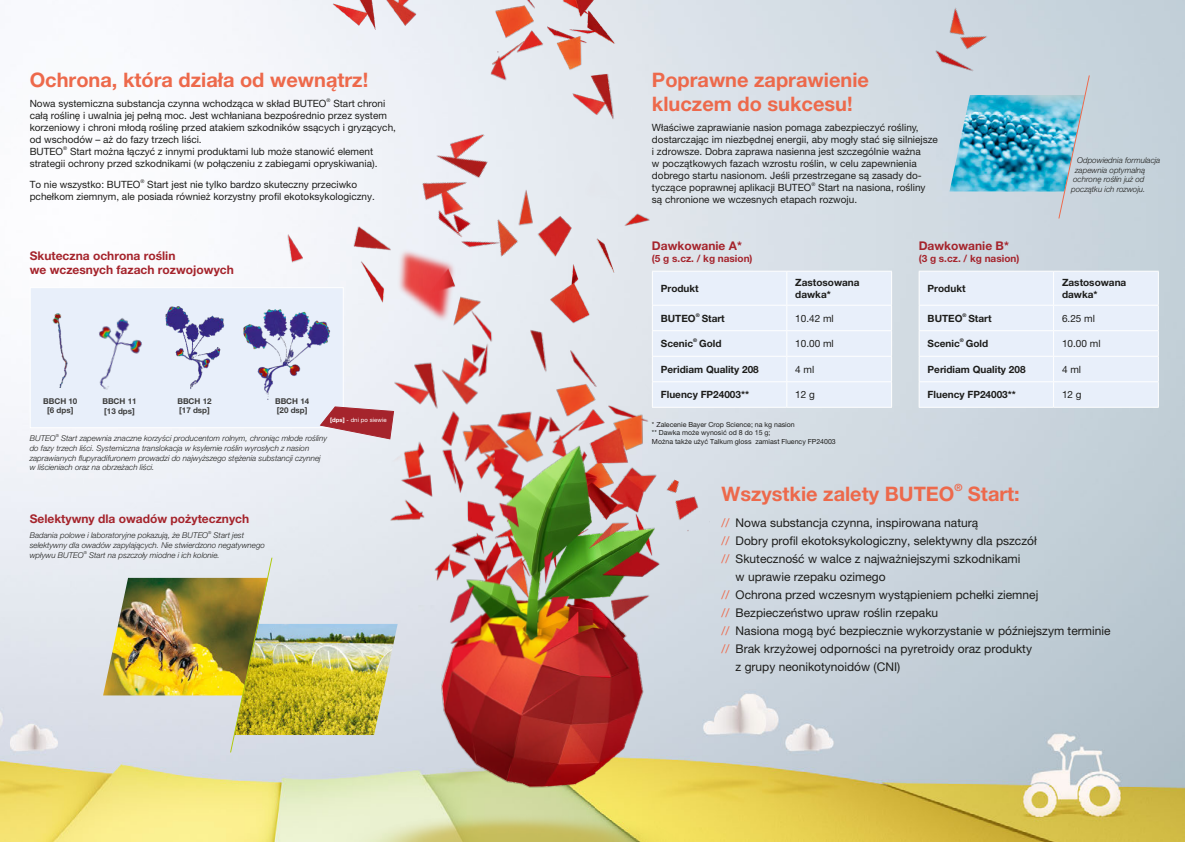
<style>
.page{position:relative;width:1185px;height:842px;background:#fff}
.page>*{position:absolute;margin:0;border:0;box-sizing:border-box;transform-origin:0 0}
.t1{font:700 20px/24px "Helvetica Neue LT Pro";color:#ed694b}
.t2{font:12px "Helvetica Neue LT Pro";color:#1d1d1b}
.t3{font:700 12px/14.4px "Helvetica Neue LT Pro";color:#a5242c}
.t4{font:10px/12px "Helvetica Neue LT Pro";color:#1d1d1b}
.t5{font:700 10px/12px "Helvetica Neue LT Pro";color:#1d1d1b}
.t6{font:700 10px "Helvetica Neue LT Pro";color:#a5242c}
.t7{font:700 10px "Helvetica Neue LT Pro";color:#ed694b}
.t8{font:italic 300 8px/9.6px "Helvetica Neue LT Pro";color:#1d1d1b}
.t9{font:700 8px/9.6px "Helvetica Neue LT Pro";color:#3c3c3b}
.t10{font:7px/8.4px "Helvetica Neue LT Pro";color:#1d1d1b}
.t11{font:6px "Helvetica Neue LT Pro";letter-spacing:.01em;color:#fff}
.t12{font:5px "Helvetica Neue LT Pro";color:#1d1d1b}
.t13{font:700 5px "Helvetica Neue LT Pro";color:#1d1d1b}
.t14{font:italic 300 4px "Helvetica Neue LT Pro";color:#1d1d1b}
.s1{font-weight:700}
.s2{color:#ed694b}
</style>
<div class="page">
<img style="left:0;top:0;width:1185px;height:842px">
<img style="left:949px;top:95px;width:109px;height:96px">
<svg style="left:1058px;top:74px;width:32px;height:145px;background:#accad7"></svg>
<img style="left:239px;top:0;width:537px;height:842px">
<img style="left:368px;top:104px;width:192px;height:191px">
<img style="left:647px;top:475px;width:72px;height:63px">
<img style="left:273px;top:624px;width:125px;height:111px">
<img style="left:103px;top:578px;width:126px;height:117px">
<img style="left:229px;top:557px;width:44px;height:196px">
<div style="left:30px;top:287px;width:314px;height:141px;background:#e8effa;border:1px solid #fff"></div>
<img style="left:64px;top:288px;width:105px;height:102px">
<img style="left:244px;top:309px;width:87px;height:91px">
<img style="left:164px;top:305px;width:61px;height:85px">
<img style="left:26px;top:310px;width:61px;height:77px">
<div style="left:907px;top:0;width:105px;height:95px;background:#ced8e1"></div>
<div style="left:652px;top:271px;width:240px;height:136px;background:#e8effa"></div>
<hr style="left:652px;top:407px;width:135px;height:1px;background:#fff">
<hr style="left:787px;top:407px;width:105px;height:1px;background:#fff">
<div style="left:919px;top:271px;width:240px;height:136px;background:#e8effa"></div>
<hr style="left:919px;top:407px;width:134px;height:1px;background:#fff">
<hr style="left:1053px;top:407px;width:106px;height:1px;background:#fff">
<svg style="left:319px;top:406px;width:76px;height:34px;background:#be6e76"></svg>
<h1 class="t1" style="left:30px;top:67px;width:340px">Ochrona, która działa od wewnątrz!</h1>
<p class="t4" style="left:30px;top:97px;width:298px">Nowa systemiczna substancja czynna wchodząca w skład BUTEO</p>
<p class="t12" style="left:327px;top:97px;width:5px">®</p>
<p class="t4" style="left:30px;top:97px;width:368px;text-indent:304px">Start chroni całą roślinę i uwalnia jej pełną moc. Jest wchłaniana bezpośrednio przez system korzeniowy i chroni młodą roślinę przed atakiem szkodników ssących i gryzących, od wschodów – aż do fazy trzech liści.<br>BUTEO</p>
<p class="t12" style="left:63px;top:145px;width:5px">®</p>
<p class="t4" style="left:30px;top:145px;width:349px;text-indent:40px">Start można łączyć z innymi produktami lub może stanowić element strategii ochrony przed szkodnikami (w połączeniu z zabiegami opryskiwania).</p>
<p class="t4" style="left:30px;top:178px;width:112px">To nie wszystko: BUTEO</p>
<p class="t12" style="left:140px;top:178px;width:5px">®</p>
<p class="t4" style="left:30px;top:178px;width:347px;text-indent:118px">Start jest nie tylko bardzo skuteczny przeciwko pchełkom ziemnym, ale posiada również korzystny profil ekotoksykologiczny.</p>
<p class="t3" style="left:30px;top:248px;width:206px">Skuteczna ochrona roślin<br>we wczesnych fazach rozwojowych</p>
<p class="t9" style="left:43px;top:396px;width:36px;text-align:center">BBCH 10 [6 dps]</p>
<p class="t9" style="left:177px;top:396px;width:36px">BBCH 12 [17 dsp]</p>
<p class="t9" style="left:275px;top:396px;width:36px">BBCH 14 [20 dsp]</p>
<p class="t9" style="left:102px;top:396px;width:36px">BBCH 11 [13 dps]</p>
<p class="t11" style="left:330px;top:416px;width:58px"><span class="s1">[dps]</span> - dni po siewie</p>
<p class="t8" style="left:30px;top:434px;width:27px">BUTEO</p>
<p class="t14" style="left:56px;top:433px;width:5px">®</p>
<p class="t8" style="left:30px;top:434px;width:299px;text-indent:31px">Start zapewnia znaczne korzyści producentom rolnym, chroniąc młode rośliny do fazy trzech liści. Systemiczna translokacja w ksylemie roślin wyrosłych z nasion zaprawianych flupyradifuronem prowadzi do najwyższego stężenia substancji czynnej w liścieniach oraz na obrzeżach liści.</p>
<p class="t3" style="left:30px;top:511px;width:221px">Selektywny dla owadów pożytecznych</p>
<p class="t8" style="left:30px;top:531px;width:180px">Badania polowe i laboratoryjne pokazują, że BUTEO</p>
<p class="t14" style="left:208px;top:530px;width:5px">®</p>
<p class="t8" style="left:30px;top:531px;width:237px;text-indent:184px">Start jest selektywny dla owadów zapylających. Nie stwierdzono negatywnego wpływu BUTEO</p>
<p class="t14" style="left:84px;top:550px;width:5px">®</p>
<p class="t8" style="left:89px;top:550px;width:132px">Start na pszczoły miodne i ich kolonie.</p>
<h1 class="t1" style="left:652px;top:67px;width:218px">Poprawne zaprawienie kluczem do sukcesu!</h1>
<p class="t4" style="left:652px;top:121px;width:287px">Właściwe zaprawianie nasion pomaga zabezpieczyć rośliny, dostarczając im niezbędnej energii, aby mogły stać się silniejsze i zdrowsze. Dobra zaprawa nasienna jest szczególnie ważna<br>w początkowych fazach wzrostu roślin, w celu zapewnienia dobrego startu nasionom. Jeśli przestrzegane są zasady do&shy;tyczące poprawnej aplikacji BUTEO</p>
<p class="t12" style="left:811px;top:181px;width:5px">®</p>
<p class="t4" style="left:652px;top:181px;width:275px;text-indent:166px">Start na nasiona, rośliny są chronione we wczesnych etapach rozwoju.</p>
<p class="t3" style="left:652px;top:238px;width:91px">Dawkowanie A*</p>
<p class="t6" style="left:652px;top:252px;width:102px">(5 g s.cz. / kg nasion)</p>
<p class="t3" style="left:919px;top:238px;width:92px">Dawkowanie B*</p>
<p class="t6" style="left:919px;top:252px;width:102px">(3 g s.cz. / kg nasion)</p>
<p class="t8" style="left:1077px;top:155px;width:85px">Odpowiednia formulacja</p>
<p class="t8" style="left:1075px;top:165px;width:72px">zapewnia optymalną</p>
<p class="t8" style="left:1073px;top:174px;width:73px">ochronę rośłin już od</p>
<p class="t8" style="left:1071px;top:184px;width:76px">początku ich rozwoju.</p>
<p class="t5" style="left:661px;top:282px;width:39px">Produkt</p>
<p class="t5" style="left:795px;top:276px;width:66px">Zastosowana dawka*</p>
<p class="t5" style="left:661px;top:312px;width:36px">BUTEO</p>
<p class="t13" style="left:696px;top:312px;width:5px">®</p>
<p class="t5" style="left:702px;top:312px;width:25px">Start</p>
<p class="t4" style="left:795px;top:312px;width:40px">10.42 ml</p>
<p class="t5" style="left:661px;top:337px;width:34px">Scenic</p>
<p class="t13" style="left:693px;top:337px;width:5px">®</p>
<p class="t5" style="left:699px;top:337px;width:24px">Gold</p>
<p class="t4" style="left:795px;top:337px;width:40px">10.00 ml</p>
<p class="t5" style="left:661px;top:363px;width:99px">Peridiam Quality 208</p>
<p class="t4" style="left:795px;top:363px;width:21px">4 ml</p>
<p class="t5" style="left:661px;top:388px;width:90px">Fluency FP24003**</p>
<p class="t4" style="left:795px;top:388px;width:21px">12 g</p>
<p class="t10" style="left:652px;top:420px;width:185px">* Zalecenie Bayer Crop Science; na kg nasion<br>** Dawka może wynosić od 8 do 15 g;<br>Można także użyć Talkum gloss zamiast Fluency FP24003</p>
<p class="t5" style="left:928px;top:282px;width:39px">Produkt</p>
<p class="t5" style="left:1062px;top:276px;width:66px">Zastosowana dawka*</p>
<p class="t5" style="left:928px;top:312px;width:36px">BUTEO</p>
<p class="t13" style="left:962px;top:312px;width:5px">®</p>
<p class="t5" style="left:968px;top:312px;width:25px">Start</p>
<p class="t4" style="left:1062px;top:312px;width:34px">6.25 ml</p>
<p class="t5" style="left:928px;top:337px;width:34px">Scenic</p>
<p class="t13" style="left:960px;top:337px;width:5px">®</p>
<p class="t5" style="left:966px;top:337px;width:24px">Gold</p>
<p class="t4" style="left:1062px;top:337px;width:40px">10.00 ml</p>
<p class="t5" style="left:928px;top:363px;width:99px">Peridiam Quality 208</p>
<p class="t4" style="left:1062px;top:363px;width:21px">4 ml</p>
<p class="t5" style="left:928px;top:388px;width:90px">Fluency FP24003**</p>
<p class="t4" style="left:1062px;top:388px;width:21px">12 g</p>
<h1 class="t1" style="left:721px;top:481px;width:234px">Wszystkie zalety BUTEO</h1>
<p class="t7" style="left:954px;top:481px;width:9px">®</p>
<h1 class="t1" style="left:968px;top:481px;width:53px">Start:</h1>
<p class="t2" style="left:721px;top:516px;width:258px"><span class="s2">//</span> Nowa substancja czynna, inspirowana naturą</p>
<p class="t2" style="left:721px;top:534px;width:317px"><span class="s2">//</span> Dobry profil ekotoksykologiczny, selektywny dla pszczół</p>
<p class="t2" style="left:721px;top:552px;width:300px"><span class="s2">//</span> Skuteczność w walce z najważniejszymi szkodnikami</p>
<p class="t2" style="left:736px;top:570px;width:151px">w uprawie rzepaku ozimego</p>
<p class="t2" style="left:721px;top:588px;width:318px"><span class="s2">//</span> Ochrona przed wczesnym wystąpieniem pchełki ziemnej</p>
<p class="t2" style="left:721px;top:606px;width:218px"><span class="s2">//</span> Bezpieczeństwo upraw roślin rzepaku</p>
<p class="t2" style="left:721px;top:624px;width:391px"><span class="s2">//</span> Nasiona mogą być bezpiecznie wykorzystanie w późniejszym terminie</p>
<p class="t2" style="left:721px;top:642px;width:312px"><span class="s2">//</span> Brak krzyżowej odporności na pyretroidy oraz produkty</p>
<p class="t2" style="left:736px;top:660px;width:166px">z grupy neonikotynoidów (CNI)</p>
</div>
